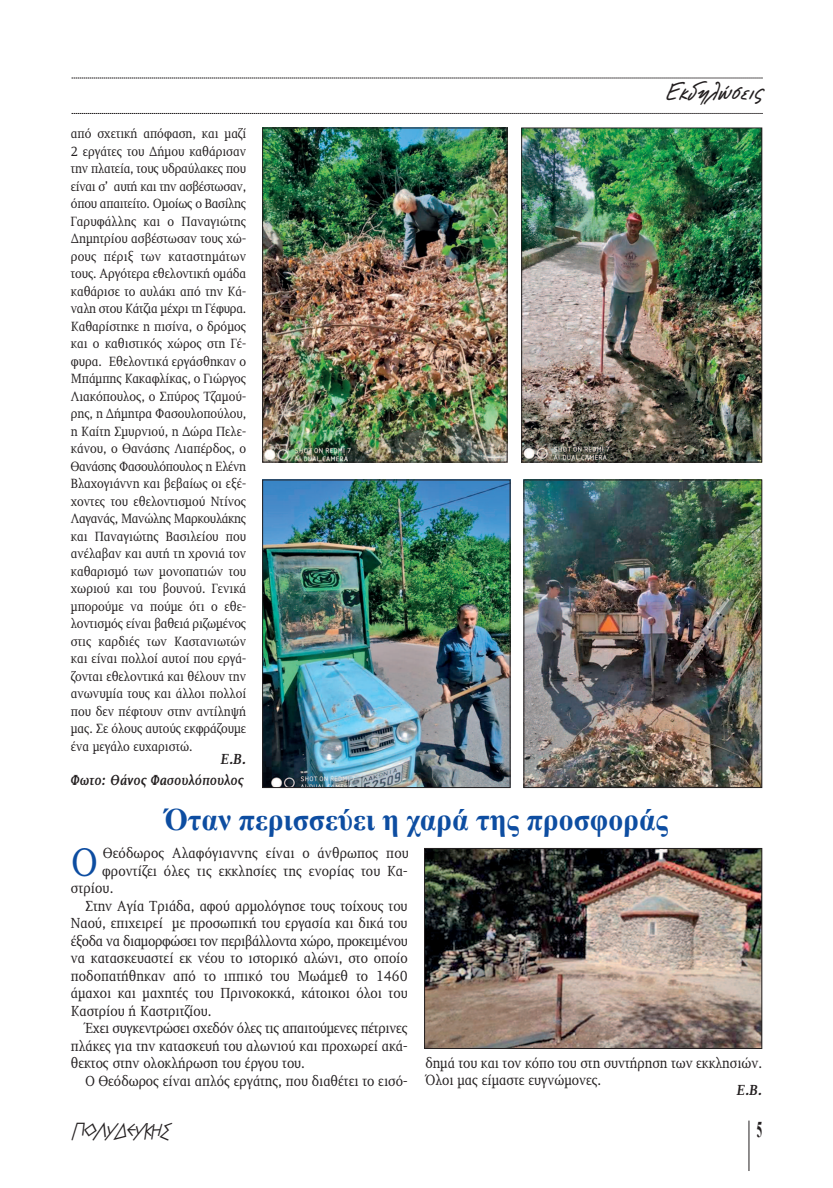
<style>
.page{position:relative;width:833px;height:1188px;background:#fff}
.page>*{position:absolute;margin:0;border:0;box-sizing:border-box;transform-origin:0 0}
.t1{font:41.12px "PF Diplomat";color:#0d4da1;scale:.9 1}
.t2{font:700 31.25px "Times New Roman";color:#0d4da1;scale:.95 1}
.t3{font:italic 700 22.5px "CF Note";color:#231f20}
.t4{font:700 22.5px "Times New Roman";color:#231f20;scale:.48 1}
.t5{font:italic 700 17.88px "Mg Greek Archaic UC Pol";letter-spacing:-.06em;color:#231f20}
.t6{font:15px/17.5px "PF Diplomat";color:#231f20;scale:.9 1}
.t7{font:15px "PF Diplomat";letter-spacing:-.025em;color:#231f20;scale:.9 1}
.t8{font:italic 700 15px/21px "PF Diplomat";color:#231f20;text-align:right}
.t9{font:13.75px/17.5px "PF Diplomat";letter-spacing:-.005em;color:#231f20;text-align:justify;scale:.9 1}
</style>
<div class="page">
<svg style="left:72px;top:78px;width:690px;height:1px"></svg>
<svg style="left:72px;top:113px;width:690px;height:1px"></svg>
<hr style="left:748px;top:1120px;width:1px;height:50px;background:#231f20">
<img style="left:426px;top:849px;width:334px;height:197px">
<div style="left:424px;top:847px;width:338px;height:201px;border:1px solid #231f20"></div>
<img style="left:264px;top:130px;width:241px;height:330px">
<div style="left:262px;top:128px;width:245px;height:334px;border:1px solid #231f20"></div>
<img style="left:523px;top:130px;width:237px;height:330px">
<div style="left:521px;top:128px;width:241px;height:334px;border:1px solid #231f20"></div>
<img style="left:264px;top:481px;width:244px;height:304px">
<div style="left:262px;top:479px;width:248px;height:308px;border:1px solid #231f20"></div>
<img style="left:525px;top:481px;width:235px;height:304px">
<div style="left:523px;top:479px;width:239px;height:308px;border:1px solid #231f20"></div>
<p class="t9" style="left:71px;top:125px;width:196px">από σχετική απόφαση, και μαζί 2 εργάτες του Δήμου καθάρισαν την πλατεία, τους υδραύλακες που είναι σ’ αυτή και την ασβέστωσαν, όπου απαιτείτο. Ομοίως ο Βασίλης Γαρυφάλλης και ο Παναγιώτης Δημητρίου ασβέστωσαν τους χώ&shy;ρους πέριξ των καταστημάτων τους. Αργότερα εθελοντική ομάδα καθάρισε το αυλάκι από την Κά&shy;ναλη στου Κάτζια μέχρι τη Γέφυρα.<br>Καθαρίστηκε η πισίνα, ο δρόμος και ο καθιστικός χώρος στη Γέ&shy;φυρα. Εθελοντικά εργάσθηκαν ο Μπάμπης Κακαφλίκας, ο Γιώργος Λιακόπουλος, ο Σπύρος Τζαμού&shy;ρης, η Δήμητρα Φασουλοπούλου, η Καίτη Σμυρνιού, η Δώρα Πελε&shy;κάνου, ο Θανάσης Λιαπέρδος, ο Θανάσης Φασουλόπουλος η Ελένη Βλαχογιάννη και βεβαίως οι εξέ&shy;χοντες του εθελοντισμού Ντίνος Λαγανάς, Μανώλης Μαρκουλάκης και Παναγιώτης Βασιλείου που ανέλαβαν και αυτή τη χρονιά τον καθαρισμό των μονοπατιών του χωριού και του βουνού. Γενικά μπορούμε να πούμε ότι ο εθε&shy;λοντισμός είναι βαθειά ριζωμένος στις καρδιές των Καστανιωτών και είναι πολλοί αυτοί που εργά&shy;ζονται εθελοντικά και θέλουν την ανωνυμία τους και άλλοι πολλοί που δεν πέφτουν στην αντίληψή μας. Σε όλους αυτούς εκφράζουμε ένα μεγάλο ευχαριστώ.</p>
<p class="t8" style="left:71px;top:748px;width:177px">Ε.Β.<br>Φωτο: Θάνος Φασουλόπουλος</p>
<h3 class="t3" style="left:665px;top:82px;width:104px">Εκδηλώσεις</h3>
<h2 class="t2" style="left:165px;top:801px;width:531px">Όταν περισσεύει η χαρά της προσφοράς</h2>
<h1 class="t1" style="left:71px;top:840px;width:32px">O</h1>
<p class="t6" style="left:103px;top:844px;width:341px">Θεόδωρος Αλαφόγιαννης είναι ο άνθρωπος που</p>
<p class="t6" style="left:102px;top:861px;width:341px">φροντίζει όλες τις εκκλησίες της ενορίας του Κα-</p>
<p class="t6" style="left:71px;top:879px;width:49px">στρίου.</p>
<p class="t6" style="left:85px;top:896px;width:360px">Στην Αγία Τριάδα, αφού αρμολόγησε τους τοίχους του</p>
<p class="t6" style="left:71px;top:914px;width:376px">Ναού, επιχειρεί με προσωπική του εργασία και δικά του</p>
<p class="t7" style="left:71px;top:932px;width:376px">έξοδα να διαμορφώσει τον περιβάλλοντα χώρο, προκειμένου</p>
<p class="t6" style="left:71px;top:949px;width:376px">να κατασκευαστεί εκ νέου το ιστορικό αλώνι, στο οποίο</p>
<p class="t6" style="left:71px;top:966px;width:376px">ποδοπατήθηκαν από το ιππικό του Μωάμεθ το 1460</p>
<p class="t6" style="left:71px;top:984px;width:376px">άμαχοι και μαχητές του Πρινοκοκκά, κάτοικοι όλοι του</p>
<p class="t6" style="left:71px;top:1001px;width:158px">Καστρίου ή Καστριτζίου.</p>
<p class="t6" style="left:85px;top:1019px;width:360px">Έχει συγκεντρώσει σχεδόν όλες τις απαιτούμενες πέτρινες</p>
<p class="t6" style="left:71px;top:1036px;width:376px">πλάκες για την κατασκευή του αλωνιού και προχωρεί ακά-</p>
<p class="t6" style="left:71px;top:1054px;width:262px">θεκτος στην ολοκλήρωση του έργου του.</p>
<p class="t6" style="left:85px;top:1071px;width:360px">Ο Θεόδωρος είναι απλός εργάτης, που διαθέτει το εισό-</p>
<p class="t6" style="left:425px;top:1053px;width:376px">δημά του και τον κόπο του στη συντήρηση των εκκλησιών.<br>Όλοι μας είμαστε ευγνώμονες.</p>
<p class="t8" style="left:736px;top:1079px;width:27px">Ε.Β.</p>
<h3 class="t5" style="left:73px;top:1119px;width:100px">ΠΟΛΥDΕΥΚΗΣ</h3>
<h3 class="t4" style="left:756px;top:1116px;width:13px">5</h3>
</div>
